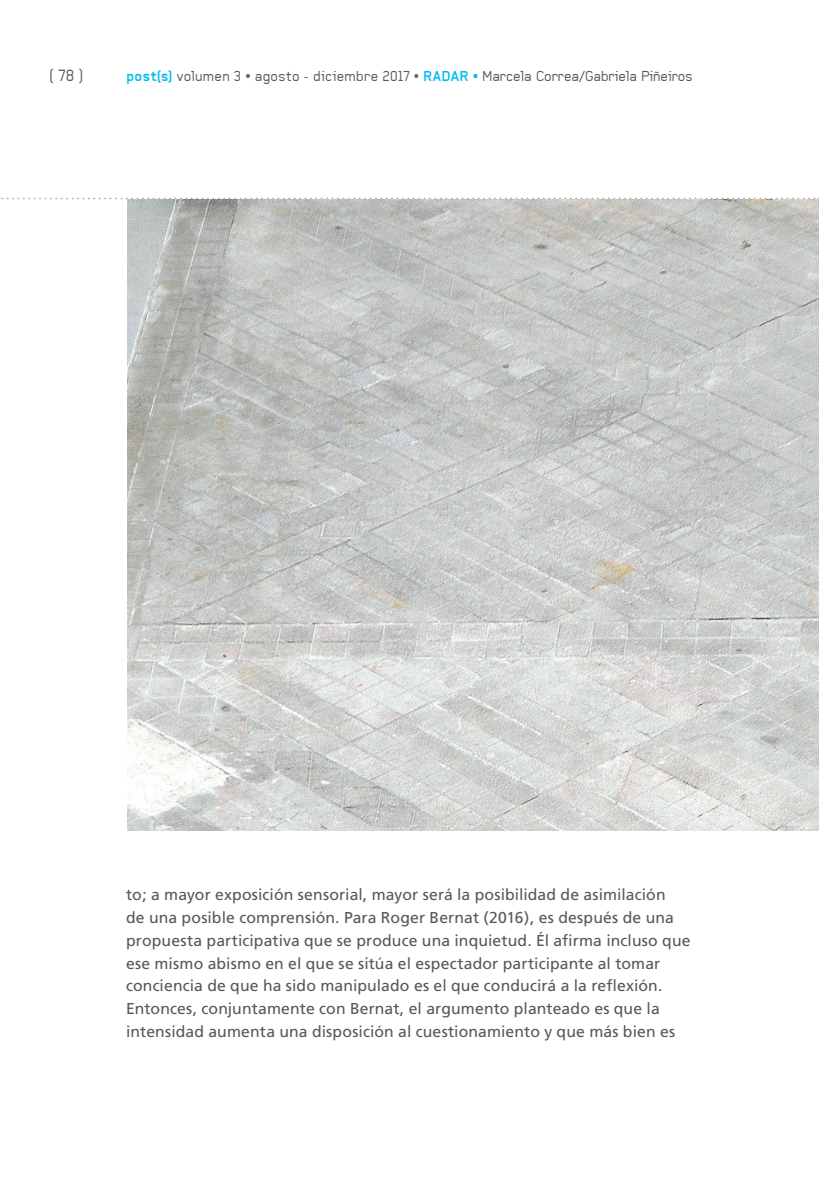
<style>
.page{position:relative;width:819px;height:1191px;background:#fff}
.page>*{position:absolute;margin:0;border:0;box-sizing:border-box;transform-origin:0 0}
.t1{font:15.75px/22.8px "Frutiger";letter-spacing:.005em;color:#57585a}
.t2{font:15.75px "Baksheesh";color:#57585a}
.t3{font:14px "Baksheesh";color:#57585a}
.s1{font-weight:700;color:#00baf1}
</style>
<div class="page">
<svg style="left:1px;top:198px;width:818px;height:1px"></svg>
<img style="left:127px;top:199px;width:692px;height:631px">
<p class="t2" style="left:50px;top:67px;width:35px">( 78 )</p>
<p class="t3" style="left:126px;top:68px;width:567px"><span class="s1">post(s)</span> volumen 3 • agosto - diciembre 2017 • <span class="s1">RADAR •</span> Marcela Correa/Gabriela Piñeiros</p>
<p class="t1" style="left:126px;top:883px;width:566px">to; a mayor exposición sensorial, mayor será la posibilidad de asimilación<br>de una posible comprensión. Para Roger Bernat (2016), es después de una propuesta participativa que se produce una inquietud. Él afirma incluso que ese mismo abismo en el que se sitúa el espectador participante al tomar conciencia de que ha sido manipulado es el que conducirá a la reflexión.<br>Entonces, conjuntamente con Bernat, el argumento planteado es que la intensidad aumenta una disposición al cuestionamiento y que más bien es</p>
</div>
